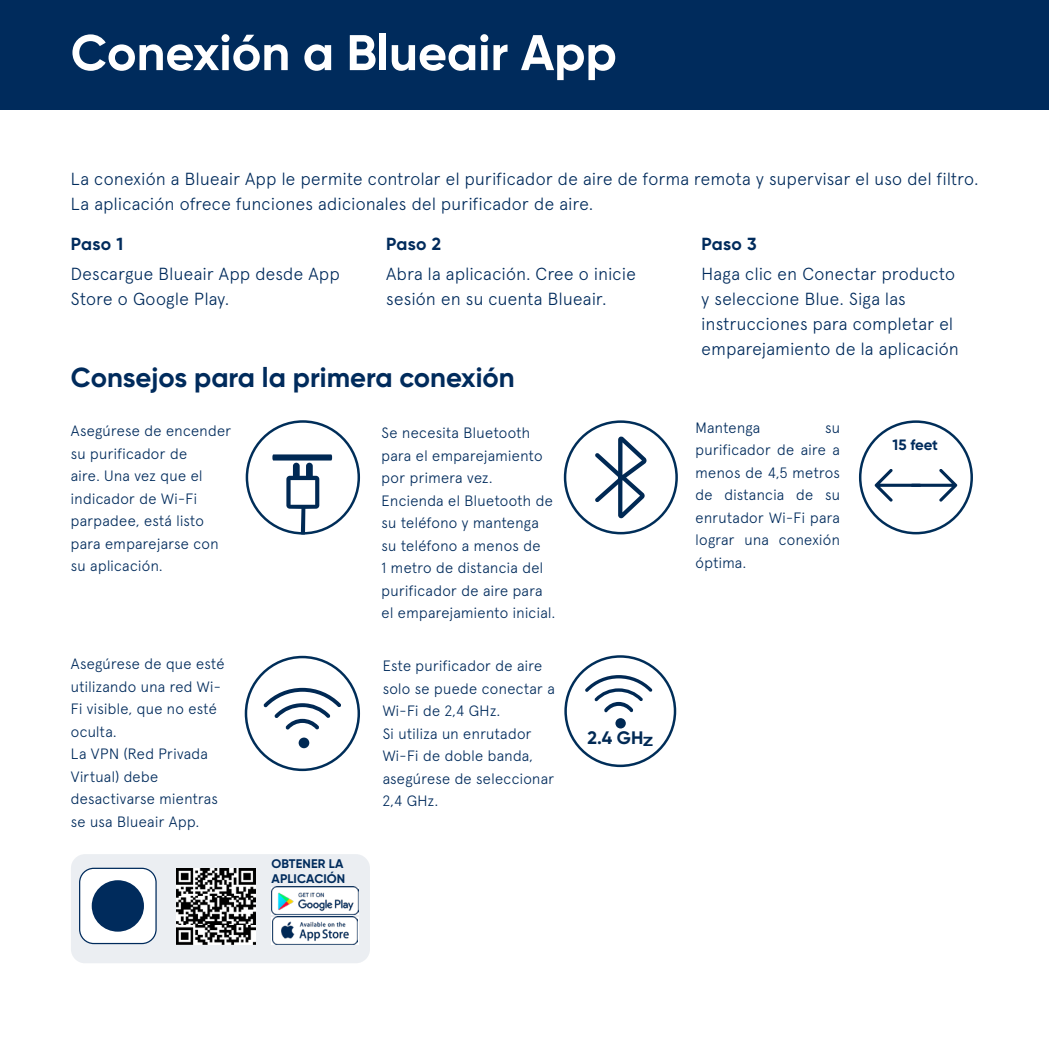
<style>
.page{position:relative;width:1049px;height:1049px;background:#fff}
.page>*{position:absolute;margin:0;border:0;box-sizing:border-box;transform-origin:0 0}
.t1{font:700 50px "Gilroy";color:#fff}
.t2{font:700 27.5px "Gilroy";color:#002b5c}
.t3{font:700 18px "Gilroy";color:#002954}
.t4{font:300 17.5px/25px "Apercu Pro";letter-spacing:.025em;color:#002b5c}
.t5{font:700 17.5px "Gilroy";letter-spacing:.015em;color:#002b5c}
.t6{font:300 15px/22.5px "Apercu Pro";letter-spacing:.025em;color:#002b5c}
.t7{font:700 15px "Gilroy";letter-spacing:-.01em;color:#002b5c}
.t8{font:700 12.5px/15px "Gilroy";letter-spacing:.01em;color:#002b5c}
</style>
<div class="page">
<div style="left:0;top:0;width:1049px;height:109px;background:#002b5c"></div>
<div style="left:71px;top:854px;width:299px;height:109px;background:#ebeef2;border-radius:14px"></div>
<div style="left:271px;top:917px;width:88px;height:27px;background:#fff"></div>
<img style="left:272px;top:917px;width:86px;height:27px">
<img style="left:271px;top:887px;width:88px;height:28px">
<div style="left:80px;top:868px;width:76px;height:75px;background:#fff;border-radius:14px"></div>
<div style="left:79px;top:868px;width:78px;height:76px;border:1px solid #002b5c;border-radius:14px"></div>
<div style="left:92px;top:880px;width:52px;height:52px;background:#002b5c;border-radius:50%"></div>
<div style="left:245px;top:656px;width:115px;height:115px;border:2px solid #002e59;border-radius:50%"></div>
<div style="left:299px;top:737px;width:10px;height:11px;background:#002954;border-radius:50%"></div>
<svg style="left:263px;top:688px;width:78px;height:41px"></svg>
<svg style="left:272px;top:454px;width:60px;height:81px"></svg>
<div style="left:564px;top:420px;width:114px;height:114px;border:2px solid #002e59;border-radius:50%"></div>
<svg style="left:595px;top:436px;width:51px;height:82px"></svg>
<div style="left:859px;top:420px;width:114px;height:114px;border:2px solid #002e59;border-radius:50%"></div>
<svg style="left:875px;top:469px;width:82px;height:33px"></svg>
<div style="left:564px;top:655px;width:112px;height:112px;border:2px solid #002e59;border-radius:50%"></div>
<div style="left:615px;top:718px;width:11px;height:10px;background:#002954;border-radius:50%"></div>
<svg style="left:585px;top:675px;width:67px;height:37px"></svg>
<img style="left:177px;top:868px;width:78px;height:76px">
<p class="t1" style="left:71px;top:21px;width:547px">Conexión a Blueair App</p>
<p class="t4" style="left:71px;top:165px;width:909px">La conexión a Blueair App le permite controlar el purificador de aire de forma remota y supervisar el uso del filtro.<br>La aplicación ofrece funciones adicionales del purificador de aire.</p>
<p class="t5" style="left:71px;top:233px;width:54px">Paso 1</p>
<p class="t4" style="left:71px;top:260px;width:270px">Descargue Blueair App desde App<br>Store o Google Play.</p>
<p class="t5" style="left:386px;top:233px;width:56px">Paso 2</p>
<p class="t4" style="left:386px;top:260px;width:251px">Abra la aplicación. Cree o inicie sesión en su cuenta Blueair.</p>
<p class="t2" style="left:71px;top:360px;width:445px">Consejos para la primera conexión</p>
<p class="t6" style="left:71px;top:418px;width:162px">Asegúrese de encender su purificador de<br>aire. Una vez que el indicador de Wi-Fi parpadee, está listo para emparejarse con su aplicación.</p>
<p class="t6" style="left:382px;top:420px;width:162px">Se necesita Bluetooth para el emparejamiento por primera vez.</p>
<p class="t6" style="left:382px;top:488px;width:175px">Encienda el Bluetooth de su teléfono y mantenga su teléfono a menos de<br>1 metro de distancia del purificador de aire para el emparejamiento inicial.</p>
<p class="t6" style="left:71px;top:651px;width:155px">Asegúrese de que esté utilizando una red Wi-<br>Fi visible, que no esté oculta.</p>
<p class="t6" style="left:71px;top:741px;width:149px">La VPN (Red Privada<br>Virtual) debe desactivarse mientras se usa Blueair App.</p>
<p class="t8" style="left:271px;top:856px;width:75px">OBTENER LA<br>APLICACIÓN</p>
<p class="t6" style="left:383px;top:653px;width:174px">Este purificador de aire solo se puede conectar a<br>Wi-Fi de 2,4 GHz.</p>
<p class="t6" style="left:383px;top:721px;width:173px">Si utiliza un enrutador<br>Wi-Fi de doble banda, asegúrese de seleccionar<br>2,4 GHz.</p>
<p class="t3" style="left:587px;top:726px;width:67px">2.4 GH<sub>Z</sub></p>
<p class="t5" style="left:702px;top:233px;width:57px">Paso 3</p>
<p class="t4" style="left:702px;top:260px;width:259px">Haga clic en Conectar producto y seleccione Blue. Siga las instrucciones para completar el emparejamiento de la aplicación</p>
<p class="t6" style="left:695px;top:415px;width:66px">Mantenga</p>
<p class="t6" style="left:695px;top:415px;width:146px;text-align:justify;text-indent:130px">su purificador de aire a menos de 4,5 metros de distancia de su enrutador Wi-Fi para lograr una conexión óptima.</p>
<p class="t7" style="left:892px;top:435px;width:47px">15 feet</p>
</div>
